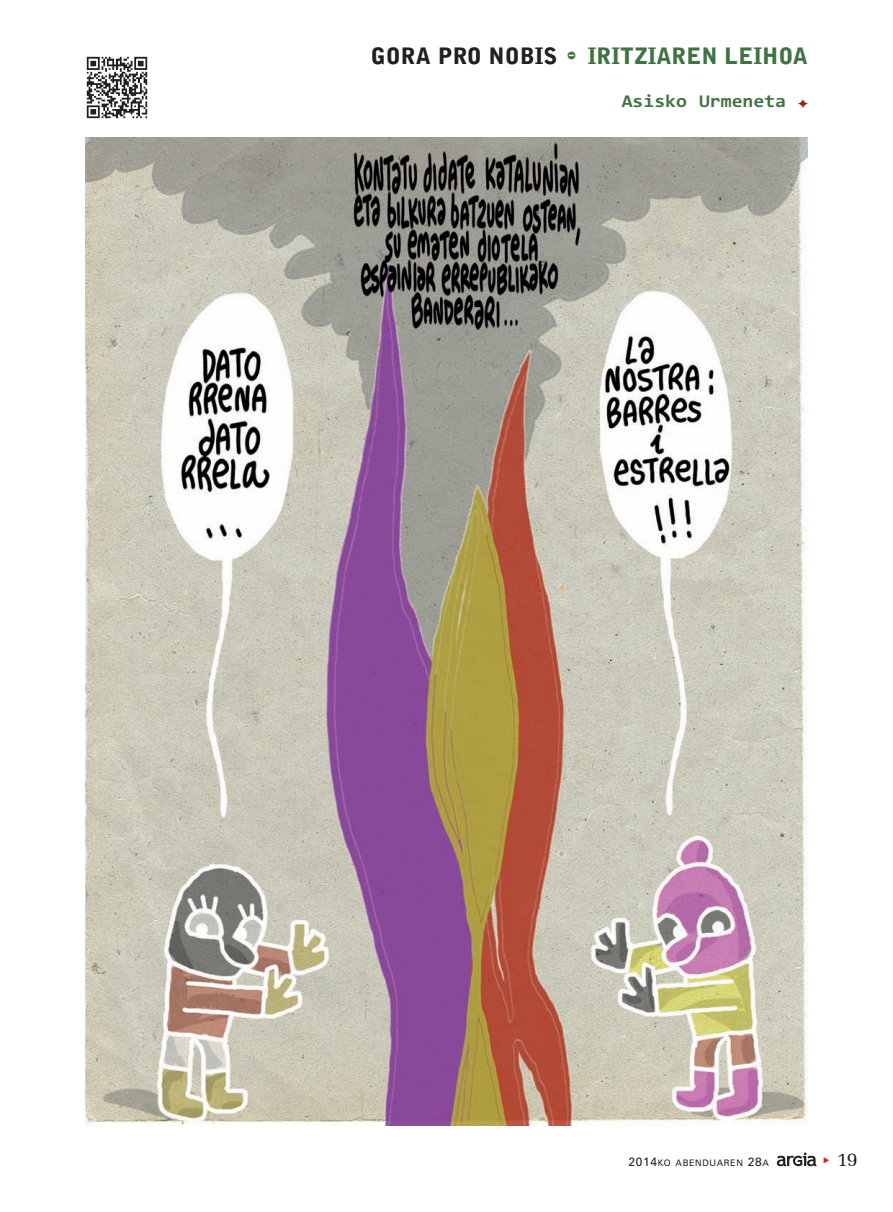
<style>
.page{position:relative;width:893px;height:1212px;background:#fff}
.page>*{position:absolute;margin:0;border:0;box-sizing:border-box;transform-origin:0 0}
.t1{font:900 22.5px "Bell Gothic Std";color:#407242}
.t2{font:19.5px "Memoir";color:#231f20}
.t3{font:700 18px "Consolas";color:#407242;scale:1.1 1}
.t4{font:9px "Zurich BT";letter-spacing:.075em;color:#231f20}
.s1{color:#231f20}
.s2{font-family:"Bodiac";font-weight:400}
.s3{color:#981e21}
.s4{font-size:12px}
</style>
<div class="page">
<svg style="left:777px;top:1152px;width:39px;height:14px"></svg>
<img style="left:85px;top:137px;width:723px;height:989px">
<img style="left:86px;top:56px;width:62px;height:63px">
<p class="t1" style="left:371px;top:43px;width:439px"><span class="s1">GORA PRO NOBIS</span> <span class="s2">-</span> IRITZIAREN LEIHOA</p>
<p class="t3" style="left:622px;top:94px;width:171px">Asisko Urmeneta <span class="s3">✦</span></p>
<p class="t4" style="left:628px;top:1160px;width:142px"><span class="s4">2014</span>KO ABENDUAREN <span class="s4">28</span>A</p>
<p class="t2" style="left:837px;top:1147px;width:22px">19</p>
</div>
